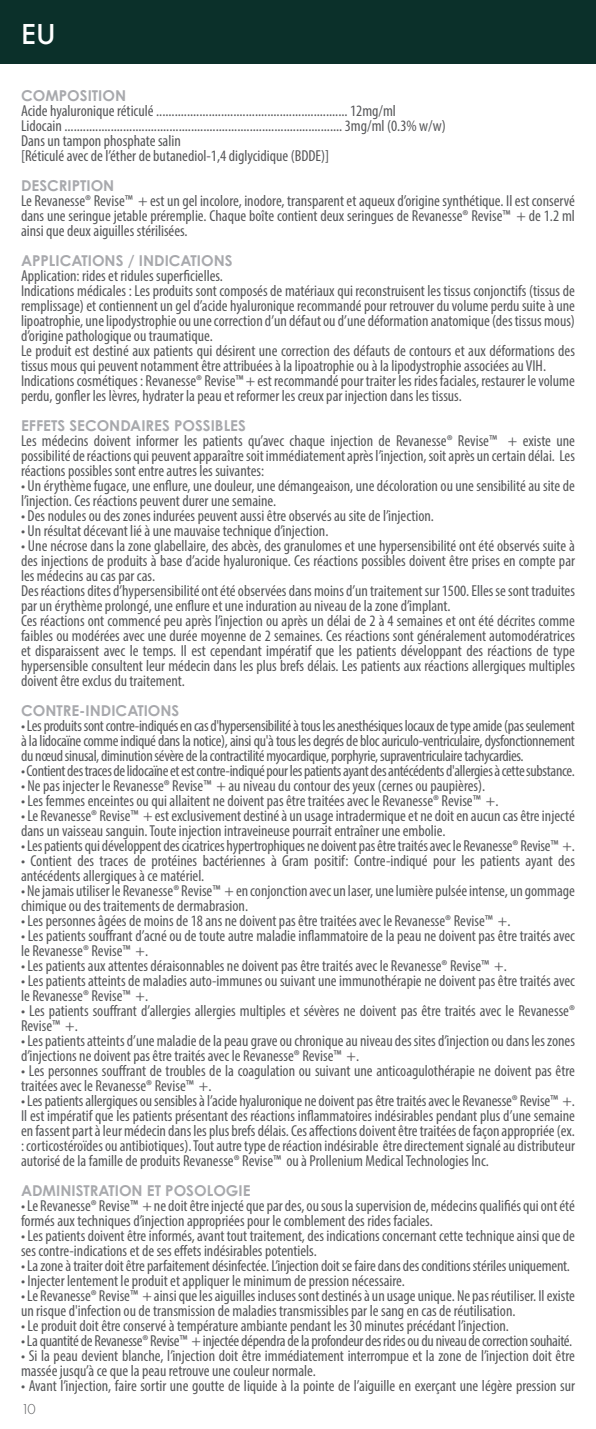
<style>
.page{position:relative;width:596px;height:1429px;background:#fff}
.page>*{position:absolute;margin:0;border:0;box-sizing:border-box;transform-origin:0 0}
.paragraph{font:500 30px "Futura PT";color:#fff}
.paragraph-2{font:condensed 15.9px/15px "Myriad Pro";color:#57585a}
.paragraph-3{font:condensed 15.9px "Myriad Pro";letter-spacing:-.02em;color:#57585a}
.t1{font:700 15px "Century Gothic Pro";color:#a8a9ad}
.t2{font:300 15px "Futura PT";color:#57585a}
</style>
<div class="page">
<div style="left:0;top:0;width:595px;height:64px;background:#0b302a"></div>
<p class="paragraph" style="left:21px;top:16px;width:36px">EU</p>
<p class="t1" style="left:21px;top:86px;width:107px">COMPOSITION</p>
<p class="paragraph-2" style="left:21px;top:103px;width:376px">Acide hyaluronique réticulé .............................................................. 12mg/ml</p>
<p class="paragraph-2" style="left:21px;top:118px;width:426px">Lidocain .......................................................................................... 3mg/ml (0.3% w/w)</p>
<p class="paragraph-2" style="left:21px;top:133px;width:161px">Dans un tampon phosphate salin</p>
<p class="paragraph-2" style="left:21px;top:148px;width:309px">[Réticulé avec de l’éther de butanediol-1,4 diglycidique (BDDE)]</p>
<p class="t1" style="left:21px;top:176px;width:95px">DESCRIPTION</p>
<p class="paragraph-2" style="left:21px;top:193px;width:555px;text-align:justify">Le Revanesse® Revise™ + est un gel incolore, inodore, transparent et aqueux d’origine synthétique. Il est conservé dans une seringue jetable préremplie. Chaque boîte contient deux seringues de Revanesse® Revise™ + de 1.2 ml ainsi que deux aiguilles stérilisées.</p>
<p class="t1" style="left:21px;top:251px;width:213px">APPLICATIONS / INDICATIONS</p>
<p class="paragraph-2" style="left:21px;top:268px;width:203px">Application: rides et ridules superficielles.</p>
<p class="paragraph-2" style="left:21px;top:283px;width:555px;text-align:justify">Indications médicales : Les produits sont composés de matériaux qui reconstruisent les tissus conjonctifs (tissus de remplissage) et contiennent un gel d’acide hyaluronique recommandé pour retrouver du volume perdu suite à une lipoatrophie, une lipodystrophie ou une correction d’un défaut ou d’une déformation anatomique (des tissus mous) d’origine pathologique ou traumatique.</p>
<p class="paragraph-2" style="left:21px;top:343px;width:555px">Le produit est destiné aux patients qui désirent une correction des défauts de contours et aux déformations des tissus mous qui peuvent notamment être attribuées à la lipoatrophie ou à la lipodystrophie associées au VIH.</p>
<p class="paragraph-2" style="left:21px;top:373px;width:555px">Indications cosmétiques : Revanesse® Revise™ + est recommandé pour traiter les rides faciales, restaurer le volume perdu, gonfler les lèvres, hydrater la peau et reformer les creux par injection dans les tissus.</p>
<p class="t1" style="left:21px;top:416px;width:226px">EFFETS SECONDAIRES POSSIBLES</p>
<p class="paragraph-2" style="left:21px;top:433px;width:555px;text-align:justify">Les médecins doivent informer les patients qu’avec chaque injection de Revanesse® Revise™ + existe une possibilité de réactions qui peuvent apparaître soit immédiatement après l’injection, soit après un certain délai. Les réactions possibles sont entre autres les suivantes:</p>
<p class="paragraph-2" style="left:21px;top:478px;width:555px">• Un érythème fugace, une enflure, une douleur, une démangeaison, une décoloration ou une sensibilité au site de l’injection. Ces réactions peuvent durer une semaine.</p>
<p class="paragraph-2" style="left:21px;top:508px;width:414px">• Des nodules ou des zones indurées peuvent aussi être observés au site de l’injection.</p>
<p class="paragraph-2" style="left:21px;top:523px;width:309px">• Un résultat décevant lié à une mauvaise technique d’injection.</p>
<p class="paragraph-2" style="left:21px;top:538px;width:555px;text-align:justify">• Une nécrose dans la zone glabellaire, des abcès, des granulomes et une hypersensibilité ont été observés suite à des injections de produits à base d’acide hyaluronique. Ces réactions possibles doivent être prises en compte par les médecins au cas par cas.</p>
<p class="paragraph-2" style="left:21px;top:583px;width:555px">Des réactions dites d’hypersensibilité ont été observées dans moins d’un traitement sur 1500. Elles se sont traduites par un érythème prolongé, une enflure et une induration au niveau de la zone d’implant.</p>
<p class="paragraph-2" style="left:21px;top:613px;width:555px;text-align:justify">Ces réactions ont commencé peu après l’injection ou après un délai de 2 à 4 semaines et ont été décrites comme faibles ou modérées avec une durée moyenne de 2 semaines. Ces réactions sont généralement automodératrices et disparaissent avec le temps. Il est cependant impératif que les patients développant des réactions de type hypersensible consultent leur médecin dans les plus brefs délais. Les patients aux réactions allergiques multiples doivent être exclus du traitement.</p>
<p class="t1" style="left:21px;top:701px;width:160px">CONTRE-INDICATIONS</p>
<p class="paragraph-2" style="left:21px;top:718px;width:555px;text-align:justify">• Les produits sont contre-indiqués en cas d'hypersensibilité à tous les anesthésiques locaux de type amide (pas seulement à la lidocaïne comme indiqué dans la notice), ainsi qu'à tous les degrés de bloc auriculo-ventriculaire, dysfonctionnement du nœud sinusal, diminution sévère de la contractilité myocardique, porphyrie, supraventriculaire tachycardies.</p>
<p class="paragraph-3" style="left:21px;top:761px;width:555px">• Contient des traces de lidocaïne et est contre-indiqué pour les patients ayant des antécédents d'allergies à cette substance.</p>
<p class="paragraph-2" style="left:21px;top:778px;width:465px">• Ne pas injecter le Revanesse® Revise™ + au niveau du contour des yeux (cernes ou paupières).</p>
<p class="paragraph-2" style="left:21px;top:793px;width:478px">• Les femmes enceintes ou qui allaitent ne doivent pas être traitées avec le Revanesse® Revise™ +.</p>
<p class="paragraph-2" style="left:21px;top:808px;width:555px">• Le Revanesse® Revise™ + est exclusivement destiné à un usage intradermique et ne doit en aucun cas être injecté dans un vaisseau sanguin. Toute injection intraveineuse pourrait entraîner une embolie.</p>
<p class="paragraph-2" style="left:21px;top:838px;width:555px">• Les patients qui développent des cicatrices hypertrophiques ne doivent pas être traités avec le Revanesse® Revise™ +.</p>
<p class="paragraph-2" style="left:21px;top:853px;width:555px">• Contient des traces de protéines bactériennes à Gram positif: Contre-indiqué pour les patients ayant des antécédents allergiques à ce matériel.</p>
<p class="paragraph-2" style="left:21px;top:883px;width:555px">• Ne jamais utiliser le Revanesse® Revise™ + en conjonction avec un laser, une lumière pulsée intense, un gommage chimique ou des traitements de dermabrasion.</p>
<p class="paragraph-2" style="left:21px;top:913px;width:490px">• Les personnes âgées de moins de 18 ans ne doivent pas être traitées avec le Revanesse® Revise™ +.</p>
<p class="paragraph-2" style="left:21px;top:928px;width:555px">• Les patients souffrant d’acné ou de toute autre maladie inflammatoire de la peau ne doivent pas être traités avec le Revanesse® Revise™ +.</p>
<p class="paragraph-2" style="left:21px;top:958px;width:487px">• Les patients aux attentes déraisonnables ne doivent pas être traités avec le Revanesse® Revise™ +.</p>
<p class="paragraph-2" style="left:21px;top:973px;width:555px">• Les patients atteints de maladies auto-immunes ou suivant une immunothérapie ne doivent pas être traités avec le Revanesse® Revise™ +.</p>
<p class="paragraph-2" style="left:21px;top:1003px;width:555px">• Les patients souffrant d’allergies allergies multiples et sévères ne doivent pas être traités avec le Revanesse®<br>Revise™ +.</p>
<p class="paragraph-2" style="left:21px;top:1033px;width:555px">• Les patients atteints d’une maladie de la peau grave ou chronique au niveau des sites d’injection ou dans les zones d’injections ne doivent pas être traités avec le Revanesse® Revise™ +.</p>
<p class="paragraph-2" style="left:21px;top:1063px;width:555px">• Les personnes souffrant de troubles de la coagulation ou suivant une anticoagulothérapie ne doivent pas être traitées avec le Revanesse® Revise™ +.</p>
<p class="paragraph-2" style="left:21px;top:1093px;width:555px">• Les patients allergiques ou sensibles à l’acide hyaluronique ne doivent pas être traités avec le Revanesse® Revise™ +.</p>
<p class="paragraph-2" style="left:21px;top:1108px;width:555px;text-align:justify">Il est impératif que les patients présentant des réactions inflammatoires indésirables pendant plus d’une semaine en fassent part à leur médecin dans les plus brefs délais. Ces affections doivent être traitées de façon appropriée (ex. : corticostéroïdes ou antibiotiques). Tout autre type de réaction indésirable être directement signalé au distributeur autorisé de la famille de produits Revanesse® Revise™ ou à Prollenium Medical Technologies Inc.</p>
<p class="t1" style="left:21px;top:1181px;width:231px">ADMINISTRATION ET POSOLOGIE</p>
<p class="paragraph-2" style="left:21px;top:1198px;width:555px">• Le Revanesse® Revise™ + ne doit être injecté que par des, ou sous la supervision de, médecins qualifiés qui ont été formés aux techniques d’injection appropriées pour le comblement des rides faciales.</p>
<p class="paragraph-2" style="left:21px;top:1228px;width:555px">• Les patients doivent être informés, avant tout traitement, des indications concernant cette technique ainsi que de ses contre-indications et de ses effets indésirables potentiels.</p>
<p class="paragraph-2" style="left:21px;top:1258px;width:550px">• La zone à traiter doit être parfaitement désinfectée. L’injection doit se faire dans des conditions stériles uniquement.</p>
<p class="paragraph-2" style="left:21px;top:1273px;width:385px">• Injecter lentement le produit et appliquer le minimum de pression nécessaire.</p>
<p class="paragraph-2" style="left:21px;top:1288px;width:555px">• Le Revanesse® Revise™ + ainsi que les aiguilles incluses sont destinés à un usage unique. Ne pas réutiliser. Il existe un risque d'infection ou de transmission de maladies transmissibles par le sang en cas de réutilisation.</p>
<p class="paragraph-2" style="left:21px;top:1318px;width:489px">• Le produit doit être conservé à température ambiante pendant les 30 minutes précédant l’injection.</p>
<p class="paragraph-3" style="left:21px;top:1331px;width:552px">• La quantité de Revanesse® Revise™ + injectée dépendra de la profondeur des rides ou du niveau de correction souhaité.</p>
<p class="paragraph-2" style="left:21px;top:1348px;width:555px">• Si la peau devient blanche, l’injection doit être immédiatement interrompue et la zone de l’injection doit être massée jusqu’à ce que la peau retrouve une couleur normale.</p>
<p class="paragraph-2" style="left:21px;top:1378px;width:555px">• Avant l’injection, faire sortir une goutte de liquide à la pointe de l’aiguille en exerçant une légère pression sur</p>
<p class="t2" style="left:21px;top:1400px;width:16px">10</p>
</div>
